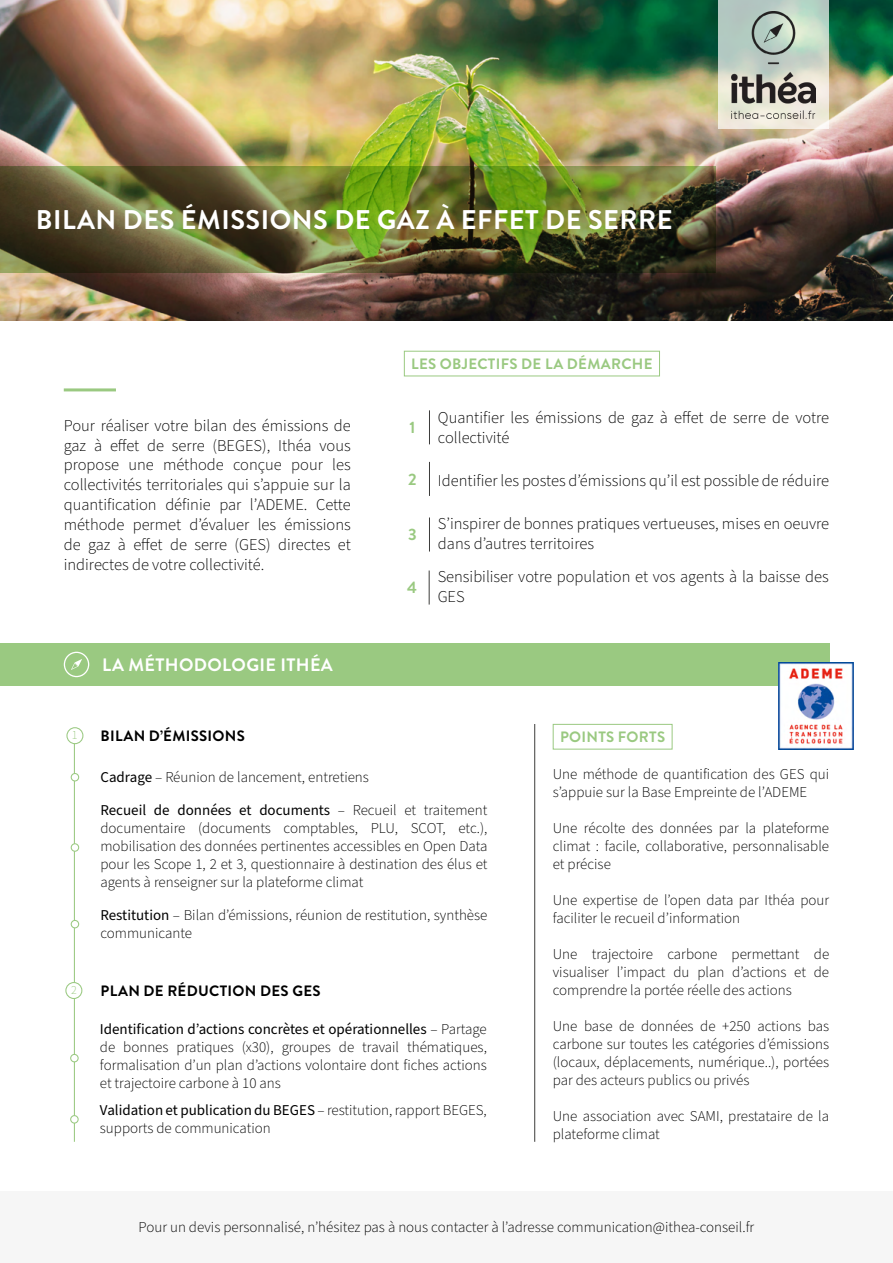
<style>
.page{position:relative;width:893px;height:1263px;background:#fff}
.page>*{position:absolute;margin:0;border:0;box-sizing:border-box;transform-origin:0 0}
.t1{font:700 27px "Brandon Grotesque";letter-spacing:.02em;color:#fff}
.t2{font:700 18px "Brandon Grotesque";letter-spacing:.02em;color:#fff}
.t3{font:300 16.5px/19.8px "Source Sans Pro";color:#000}
.t4{font:700 16.5px "Brandon Grotesque";color:#9ac981}
.t5{font:300 15px/18px "Source Sans Pro";color:#000}
.t6{font:700 15px "Brandon Grotesque";letter-spacing:.02em;color:#000}
.t7{font:700 15px "Brandon Grotesque";letter-spacing:.02em;color:#9ac981}
.t8{font:300 12px "Source Sans Pro";color:#9ac981}
.s1{font-weight:400}
</style>
<div class="page">
<img style="left:0;top:0;width:893px;height:320px">
<svg style="left:719px;top:0;width:110px;height:129px;background:#d0d9cd"></svg>
<img style="left:0;top:166px;width:715px;height:107px">
<div style="left:0;top:643px;width:829px;height:43px;background:#9ac981"></div>
<svg style="left:64px;top:652px;width:25px;height:25px"></svg>
<div style="left:553px;top:724px;width:119px;height:25px;border:1px solid #9ac981"></div>
<hr style="left:534px;top:724px;width:1px;height:418px;background:#3c3c3b">
<hr style="left:64px;top:388px;width:52px;height:3px;background:#9ac981">
<hr style="left:429px;top:410px;width:1px;height:34px;background:#3c3c3b">
<hr style="left:429px;top:462px;width:1px;height:34px;background:#3c3c3b">
<hr style="left:429px;top:517px;width:1px;height:34px;background:#3c3c3b">
<div style="left:404px;top:351px;width:256px;height:25px;border:1px solid #9ac981"></div>
<hr style="left:74px;top:736px;width:1px;height:406px;background:#9ac981">
<div style="left:71px;top:773px;width:8px;height:8px;background:#fff;border-radius:50%"></div>
<div style="left:71px;top:773px;width:8px;height:8px;border:1px solid #9ac981;border-radius:50%"></div>
<div style="left:71px;top:844px;width:8px;height:7px;background:#fff;border-radius:50%"></div>
<div style="left:71px;top:843px;width:8px;height:9px;border:1px solid #9ac981;border-radius:50%"></div>
<div style="left:71px;top:920px;width:8px;height:8px;background:#fff;border-radius:50%"></div>
<div style="left:71px;top:920px;width:8px;height:8px;border:1px solid #9ac981;border-radius:50%"></div>
<div style="left:71px;top:1054px;width:7px;height:8px;background:#fff;border-radius:50%"></div>
<div style="left:70px;top:1054px;width:9px;height:8px;border:1px solid #9ac981;border-radius:50%"></div>
<div style="left:0;top:1192px;width:893px;height:71px;background:#f6f6f6"></div>
<img style="left:779px;top:662px;width:74px;height:88px">
<img style="left:732px;top:12px;width:84px;height:106px">
<hr style="left:429px;top:570px;width:1px;height:34px;background:#3c3c3b">
<div style="left:71px;top:1115px;width:7px;height:8px;background:#fff;border-radius:50%"></div>
<div style="left:70px;top:1115px;width:9px;height:8px;border:1px solid #9ac981;border-radius:50%"></div>
<div style="left:67px;top:728px;width:16px;height:16px;background:#fff;border-radius:50%"></div>
<div style="left:66px;top:727px;width:17px;height:17px;border:1px solid #9ac981;border-radius:50%"></div>
<div style="left:66px;top:982px;width:16px;height:16px;background:#fff;border-radius:50%"></div>
<div style="left:65px;top:982px;width:17px;height:17px;border:1px solid #9ac981;border-radius:50%"></div>
<h1 class="t1" style="left:36px;top:201px;width:638px">BILAN DES ÉMISSIONS DE GAZ À EFFET DE SERRE</h1>
<p class="t7" style="left:411px;top:353px;width:243px">LES OBJECTIFS DE LA DÉMARCHE</p>
<p class="t3" style="left:64px;top:416px;width:289px;text-align:justify">Pour réaliser votre bilan des émissions de gaz à effet de serre (BEGES), Ithéa vous propose une méthode conçue pour les collectivités territoriales qui s’appuie sur la quantification définie par l’ADEME. Cette méthode permet d’évaluer les émissions de gaz à effet de serre (GES) directes et indirectes de votre collectivité.</p>
<p class="t3" style="left:438px;top:408px;width:393px">Quantifier les émissions de gaz à effet de serre de votre collectivité</p>
<p class="t4" style="left:409px;top:416px;width:7px">1</p>
<p class="t4" style="left:408px;top:467px;width:10px">2</p>
<p class="t3" style="left:438px;top:471px;width:393px">Identifier les postes d’émissions qu’il est possible de réduire</p>
<p class="t3" style="left:438px;top:514px;width:393px">S’inspirer de bonnes pratiques vertueuses, mises en oeuvre dans d’autres territoires</p>
<p class="t4" style="left:408px;top:523px;width:10px">3</p>
<p class="t3" style="left:438px;top:567px;width:393px">Sensibiliser votre population et vos agents à la baisse des<br>GES</p>
<p class="t4" style="left:407px;top:576px;width:11px">4</p>
<p class="t2" style="left:102px;top:652px;width:232px">LA MÉTHODOLOGIE ITHÉA</p>
<p class="t8" style="left:72px;top:727px;width:7px">1</p>
<p class="t6" style="left:101px;top:725px;width:146px">BILAN D’ÉMISSIONS</p>
<p class="t5" style="left:100px;top:769px;width:270px"><span class="s1">Cadrage</span> – Réunion de lancement, entretiens</p>
<p class="t5" style="left:100px;top:802px;width:388px;text-align:justify"><span class="s1">Recueil de données et documents</span> – Recueil et traitement documentaire (documents comptables, PLU, SCOT, etc.), mobilisation des données pertinentes accessibles en Open Data pour les Scope 1, 2 et 3, questionnaire à destination des élus et agents à renseigner sur la plateforme climat</p>
<p class="t5" style="left:100px;top:906px;width:388px"><span class="s1">Restitution</span> – Bilan d’émissions, réunion de restitution, synthèse communicante</p>
<p class="t8" style="left:71px;top:982px;width:7px">2</p>
<p class="t6" style="left:101px;top:980px;width:222px">PLAN DE RÉDUCTION DES GES</p>
<p class="t5" style="left:100px;top:1021px;width:388px;text-align:justify"><span class="s1">Identification d’actions concrètes et opérationnelles</span> – Partage de bonnes pratiques (x30), groupes de travail thématiques, formalisation d’un plan d’actions volontaire dont fiches actions et trajectoire carbone à 10 ans</p>
<p class="t5" style="left:100px;top:1102px;width:388px"><span class="s1">Validation et publication du BEGES</span> – restitution, rapport BEGES, supports de communication</p>
<p class="t7" style="left:560px;top:726px;width:107px">POINTS FORTS</p>
<p class="t5" style="left:553px;top:766px;width:278px">Une méthode de quantification des GES qui s’appuie sur la Base Empreinte de l’ADEME</p>
<p class="t5" style="left:553px;top:820px;width:278px;text-align:justify">Une récolte des données par la plateforme climat : facile, collaborative, personnalisable et précise</p>
<p class="t5" style="left:553px;top:892px;width:278px">Une expertise de l’open data par Ithéa pour faciliter le recueil d’information</p>
<p class="t5" style="left:553px;top:946px;width:278px;text-align:justify">Une trajectoire carbone permettant de visualiser l’impact du plan d’actions et de comprendre la portée réelle des actions</p>
<p class="t5" style="left:553px;top:1018px;width:278px;text-align:justify">Une base de données de +250 actions bas carbone sur toutes les catégories d’émissions (locaux, déplacements, numérique..), portées par des acteurs publics ou privés</p>
<p class="t5" style="left:553px;top:1108px;width:278px">Une association avec SAMI, prestataire de la plateforme climat</p>
<p class="t5" style="left:139px;top:1218px;width:617px">Pour un devis personnalisé, n’hésitez pas à nous contacter à l’adresse communication@ithea-conseil.fr</p>
</div>
